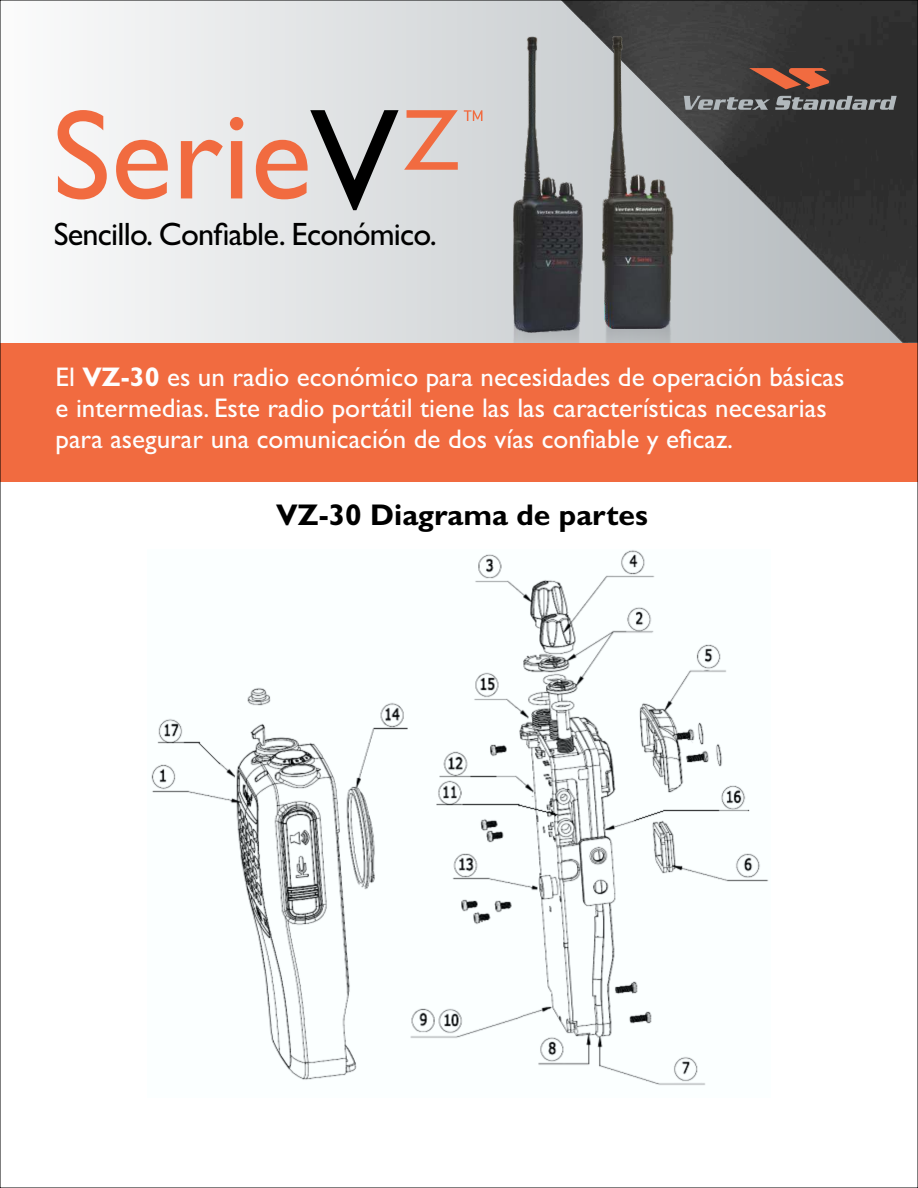
<style>
.page{position:relative;width:918px;height:1188px;background:#fff}
.page>*{position:absolute;margin:0;border:0;box-sizing:border-box;transform-origin:0 0}
.t1{font:127.8px "Gill Sans";color:#f16b40}
.t2{font:32.4px "Gill Sans";letter-spacing:-.025em;color:#000}
.t3{font:700 30px "Gill Sans";color:#000}
.t4{font:27px/31.3px "Gill Sans";color:#fefefe}
.s1{font-weight:700}
</style>
<div class="page">
<svg style="left:87px;top:2px;width:467px;height:341px"></svg>
<img style="left:554px;top:2px;width:362px;height:341px">
<svg style="left:684px;top:96px;width:213px;height:14px;background:#727678"></svg>
<svg style="left:749px;top:68px;width:81px;height:21px;background:#9a513a"></svg>
<img style="left:508px;top:310px;width:165px;height:33px">
<img style="left:603px;top:37px;width:70px;height:292px">
<img style="left:509px;top:8px;width:74px;height:327px">
<div style="left:0;top:343px;width:918px;height:139px;background:#f16b40"></div>
<img style="left:151px;top:550px;width:618px;height:536px">
<svg style="left:464px;top:110px;width:18px;height:11px"></svg>
<svg style="left:310px;top:110px;width:148px;height:100px;background:#b8afad"></svg>
<h1 class="t1" style="left:52px;top:110px;width:261px">Serie</h1>
<p class="t2" style="left:54px;top:222px;width:385px">Sencillo. Confiable. Económico.</p>
<p class="t4" style="left:56px;top:364px;width:790px">El <span class="s1">VZ-30</span> es un radio económico para necesidades de operación básicas e intermedias. Este radio portátil tiene las las características necesarias para asegurar una comunicación de dos vías confiable y eficaz.</p>
<p class="t3" style="left:276px;top:505px;width:373px">VZ-30 Diagrama de partes</p>
</div>
